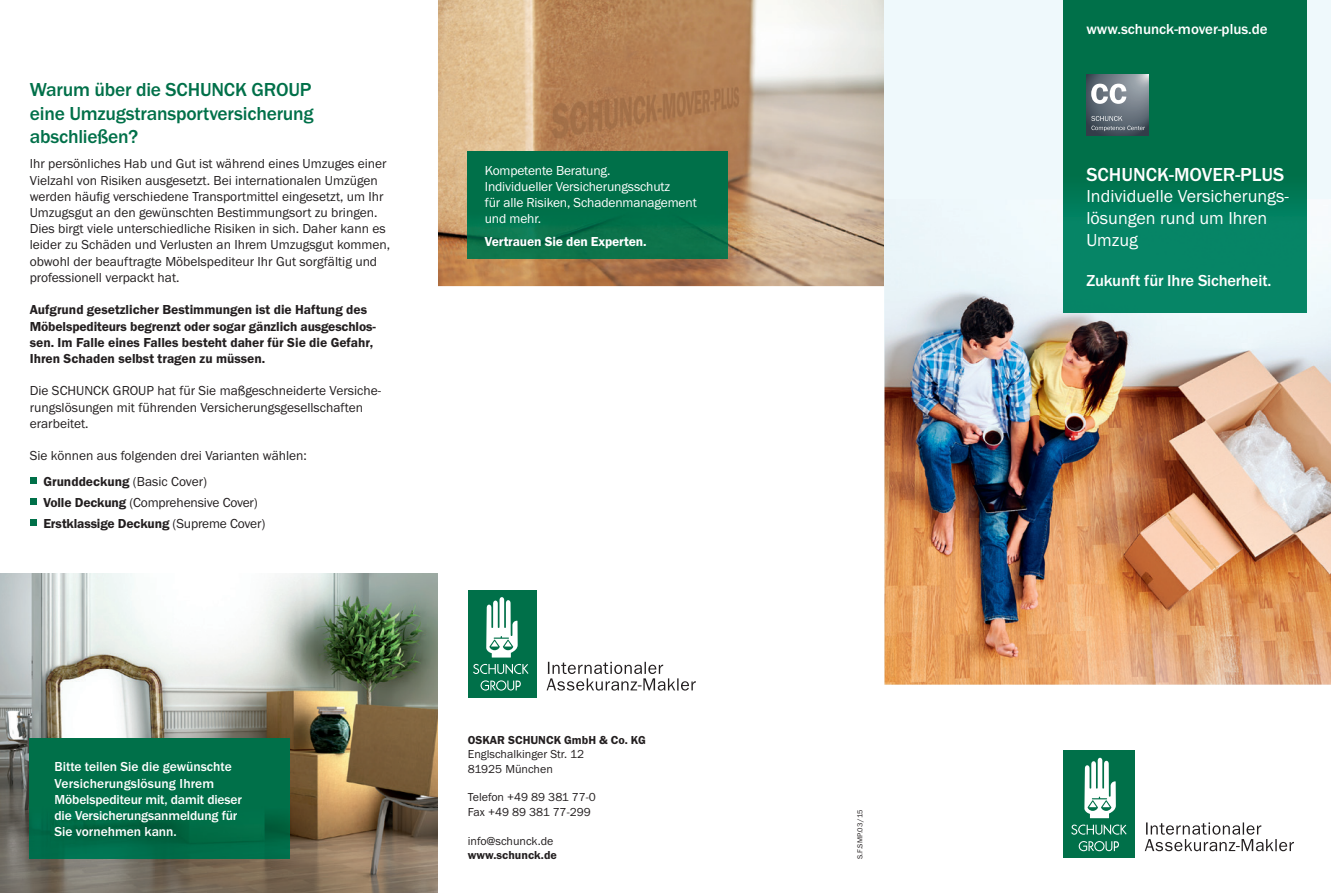
<style>
.page{position:relative;width:1331px;height:893px;background:#fff}
.page>*{position:absolute;margin:0;border:0;box-sizing:border-box;transform-origin:0 0}
.t1{font:500 19.5px/23.4px "Franklin Got T";letter-spacing:-.01em;color:#007049;text-align:justify}
.t2{font:500 19.5px "Franklin Got T";color:#fff}
.t3{font:18px/21.6px "Franklin Got T";color:#fff}
.t4{font:500 16.5px "Franklin Got T";letter-spacing:-.01em;color:#fff}
.t5{font:500 15px "Franklin Got T";color:#fff}
.t6{font:13.5px/16.2px "Franklin Got T";color:#231f20}
.t7{font:600 13.5px/16.2px "Franklin Got T";color:#231f20}
.t8{font:500 13.5px/16.2px "Franklin Got T";letter-spacing:-.01em;color:#fff}
.t9{font:13.5px/16.2px "Franklin Got T";letter-spacing:-.01em;color:#fff}
.t10{font:600 13.5px "Franklin Got T";letter-spacing:-.01em;color:#fff}
.t11{font:12px/14.4px "Franklin Got T";color:#231f20}
.t12{font:600 12px "Franklin Got T";color:#231f20}
.t13{font:7.5px "Franklin Got T";letter-spacing:.01em;color:#231f20}
.s1{font-weight:600}
</style>
<div class="page">
<img style="left:438px;top:0;width:446px;height:286px">
<div style="left:884px;top:0;width:447px;height:685px;background:#eff9fc"></div>
<img style="left:884px;top:199px;width:447px;height:486px">
<div style="left:1063px;top:0;width:243px;height:199px;background:#007049"></div>
<img style="left:1063px;top:199px;width:243px;height:113px">
<div style="left:1063px;top:751px;width:71px;height:107px;background:#007049"></div>
<svg style="left:1084px;top:757px;width:32px;height:61px"></svg>
<svg style="left:1071px;top:824px;width:56px;height:11px"></svg>
<svg style="left:1079px;top:841px;width:40px;height:10px"></svg>
<svg style="left:1145px;top:822px;width:149px;height:29px"></svg>
<div style="left:468px;top:590px;width:68px;height:107px;background:#007049"></div>
<svg style="left:486px;top:597px;width:32px;height:60px"></svg>
<svg style="left:473px;top:664px;width:55px;height:10px"></svg>
<svg style="left:480px;top:680px;width:41px;height:11px"></svg>
<svg style="left:547px;top:662px;width:149px;height:29px"></svg>
<div style="left:30px;top:477px;width:7px;height:7px;background:#007049"></div>
<div style="left:30px;top:498px;width:7px;height:7px;background:#007049"></div>
<div style="left:30px;top:519px;width:7px;height:7px;background:#007049"></div>
<img style="left:0;top:573px;width:438px;height:320px">
<img style="left:30px;top:738px;width:260px;height:121px">
<img style="left:468px;top:152px;width:260px;height:106px">
<svg style="left:1086px;top:74px;width:63px;height:61px;background:#6b757f"></svg>
<svg style="left:1091px;top:84px;width:35px;height:20px"></svg>
<svg style="left:1091px;top:116px;width:54px;height:15px"></svg>
<h1 class="t1" style="left:30px;top:78px;width:285px">Warum über die SCHUNCK GROUP eine Umzugstransportversicherung abschließen?</h1>
<p class="t6" style="left:30px;top:156px;width:362px">Ihr persönliches Hab und Gut ist während eines Umzuges einer Vielzahl von Risiken ausgesetzt. Bei internationalen Umzügen werden häufig verschiedene Transportmittel eingesetzt, um Ihr Umzugsgut an den gewünschten Bestimmungsort zu bringen.<br>Dies birgt viele unterschiedliche Risiken in sich. Daher kann es leider zu Schäden und Verlusten an Ihrem Umzugsgut kommen, obwohl der beauftragte Möbelspediteur Ihr Gut sorgfältig und professionell verpackt hat.</p>
<p class="t7" style="left:30px;top:302px;width:348px">Aufgrund gesetzlicher Bestimmungen ist die Haftung des Möbelspediteurs begrenzt oder sogar gänzlich ausgeschlos&shy;sen. Im Falle eines Falles besteht daher für Sie die Gefahr, Ihren Schaden selbst tragen zu müssen.</p>
<p class="t6" style="left:30px;top:383px;width:353px">Die SCHUNCK GROUP hat für Sie maßgeschneiderte Versiche&shy;rungslösungen mit führenden Versicherungsgesellschaften erarbeitet.</p>
<p class="t6" style="left:43px;top:443px;width:265px;line-height:25.5px;text-indent:-14px">Sie können aus folgenden drei Varianten wählen:<br><span class="s1">Grunddeckung</span> (Basic Cover)</p>
<p class="t6" style="left:43px;top:491px;width:223px;line-height:21px"><span class="s1">Volle Deckung</span> (Comprehensive Cover)<br><span class="s1">Erstklassige Deckung</span> (Supreme Cover)</p>
<p class="t9" style="left:485px;top:162px;width:214px">Kompetente Beratung.<br>Individueller Versicherungsschutz<br>für alle Risiken, Schadenmanagement und mehr.</p>
<p class="t10" style="left:485px;top:234px;width:163px">Vertrauen Sie den Experten.</p>
<p class="t8" style="left:55px;top:759px;width:189px">Bitte teilen Sie die gewünschte<br>Versicherungslösung Ihrem<br>Möbelspediteur mit, damit dieser die Versicherungsanmeldung für<br>Sie vornehmen kann.</p>
<p class="t12" style="left:468px;top:733px;width:180px">OSKAR SCHUNCK GmbH &amp; Co. KG</p>
<p class="t11" style="left:468px;top:747px;width:118px">Englschalkinger Str. 12<br>81925 München</p>
<p class="t11" style="left:468px;top:790px;width:130px">Telefon +49 89 381 77-0<br>Fax +49 89 381 77-299</p>
<p class="t11" style="left:468px;top:833px;width:87px">info@schunck.de</p>
<p class="t12" style="left:468px;top:848px;width:91px">www.schunck.de</p>
<p class="t13" style="left:856px;top:859px;width:51px;rotate:-90deg">S.F.SMP.03 /15</p>
<p class="t5" style="left:1086px;top:21px;width:183px">www.schunck-mover-plus.de</p>
<h1 class="t2" style="left:1086px;top:163px;width:199px">SCHUNCK-MOVER-PLUS</h1>
<h2 class="t3" style="left:1086px;top:185px;width:204px">Individuelle Versicherungs&shy;lösungen rund um Ihren<br>Umzug</h2>
<p class="t4" style="left:1086px;top:271px;width:186px">Zukunft für Ihre Sicherheit.</p>
</div>
